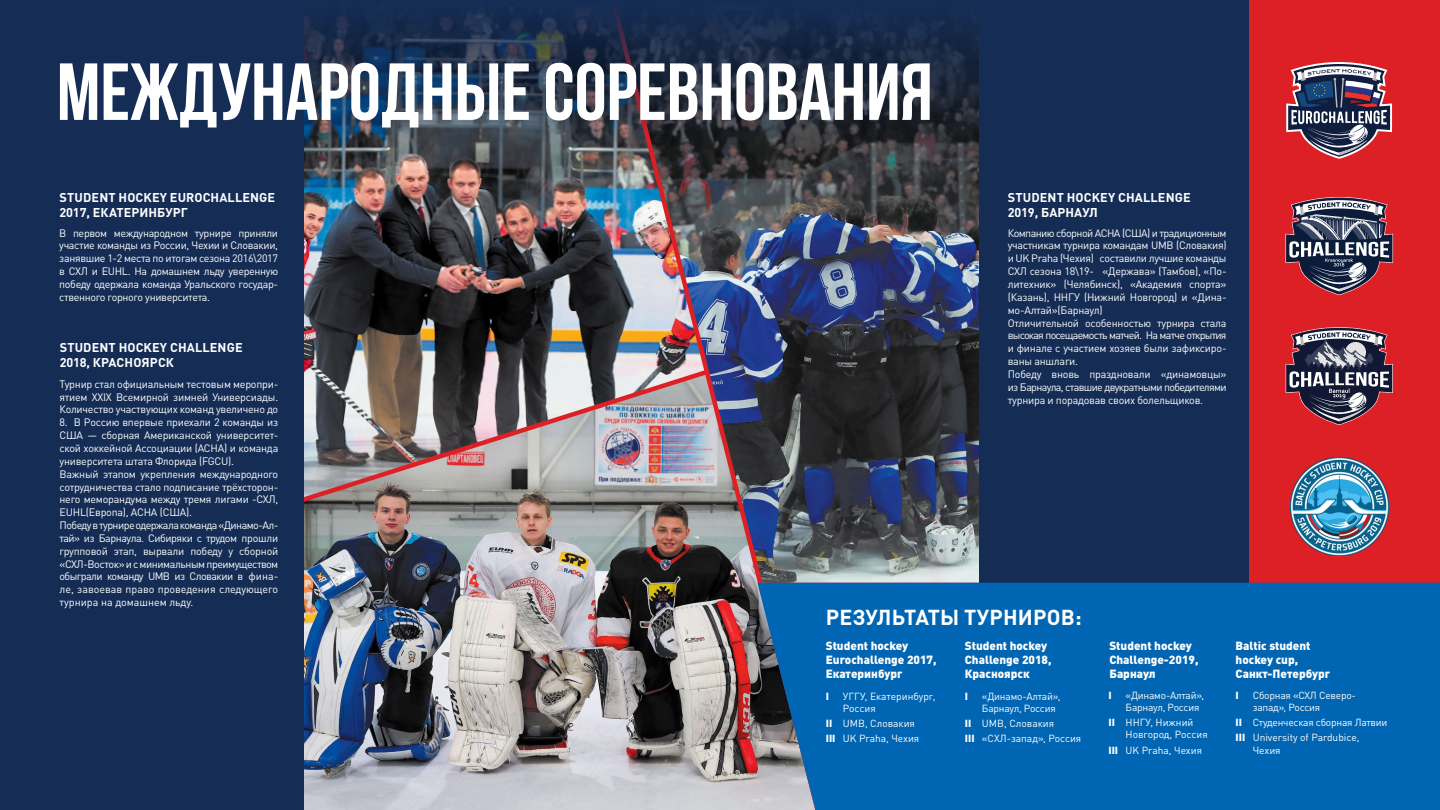
<style>
.page{position:relative;width:1440px;height:810px;background:#fff}
.page>*{position:absolute;margin:0;border:0;box-sizing:border-box;transform-origin:0 0}
.t1{font:700 80.7px "Bebas Neue";color:#fff}
.t2{font:700 21.38px "DIN Pro";letter-spacing:.01em;color:#fff}
.t3{font:700 12.6px/15.1px "DIN Pro";letter-spacing:.01em;color:#fff}
.t4{font:900 11.77px/14.1px "DIN Pro";color:#fff}
.t5{font:10.73px/12.8px "DIN Pro";letter-spacing:-.02em;color:#fff;text-align:justify}
.t6{font:10.2px/12.2px "DIN Pro";letter-spacing:-.01em;color:#fff}
.t7{font:900 10.2px/15.1px "DIN Pro";color:#fff}
</style>
<div class="page">
<img style="left:844px;top:255px;width:135px;height:328px">
<img style="left:304px;top:522px;width:295px;height:288px">
<img style="left:304px;top:255px;width:295px;height:111px">
<img style="left:304px;top:366px;width:295px;height:156px">
<img style="left:599px;top:255px;width:245px;height:555px">
<div style="left:0;top:0;width:304px;height:810px;background:#152d55"></div>
<img style="left:304px;top:0;width:675px;height:255px">
<div style="left:979px;top:0;width:339px;height:767px;background:#152d55"></div>
<div style="left:1250px;top:0;width:190px;height:767px;background:#dc2025"></div>
<div style="left:757px;top:583px;width:683px;height:227px;background:#0066b3"></div>
<svg style="left:1285px;top:197px;width:108px;height:98px"></svg>
<svg style="left:1286px;top:327px;width:107px;height:98px"></svg>
<svg style="left:1286px;top:62px;width:106px;height:97px"></svg>
<img style="left:1290px;top:457px;width:98px;height:98px">
<h1 class="t1" style="left:57px;top:48px;width:878px">Международные соревнования</h1>
<p class="t3" style="left:59px;top:188px;width:217px">STUDENT HOCKEY EUROCHALLENGE<br>2017, ЕКАТЕРИНБУРГ</p>
<p class="t5" style="left:59px;top:225px;width:220px">В первом международном турнире приняли участие команды из России, Чехии и Словакии, занявшие 1-2 места по итогам сезона 2016\2017 в СХЛ и EUHL. На домашнем льду уверенную победу одержала команда Уральского государ&shy;ственного горного университета.</p>
<p class="t3" style="left:60px;top:339px;width:185px">STUDENT HOCKEY CHALLENGE<br>2018, КРАСНОЯРСК</p>
<p class="t5" style="left:60px;top:376px;width:220px">Турнир стал официальным тестовым меропри&shy;ятием XXIX Всемирной зимней Универсиады.<br>Количество участвующих команд увеличено до</p>
<p class="t5" style="left:60px;top:415px;width:220px;text-align:left">8. В Россию впервые приехали 2 команды из США — сборная Американской университет&shy;ской хоккейной Ассоциации (ACHA) и команда университета штата Флорида (FGCU).<br>Важный этапом укрепления международного сотрудничества стало подписание трёхсторон&shy;него меморандума между тремя лигами -СХЛ, EUHL(Европа), ACHA (CША).<br>Победу в турнире одержала команда «Динамо-Ал&shy;тай» из Барнаула. Сибиряки с трудом прошли групповой этап, вырвали победу у сборной «СХЛ-Восток» и с минимальным преимуществом обыграли команду UMB из Словакии в фина&shy;ле, завоевав право проведения следующего турнира на домашнем льду.</p>
<p class="t3" style="left:1008px;top:188px;width:185px">STUDENT HOCKEY CHALLENGE<br>2019, БАРНАУЛ</p>
<p class="t5" style="left:1008px;top:225px;width:220px;text-align:left">Компанию сборной ACHA (CША) и традиционным участникам турнира командам UMB (Словакия) и UK Praha (Чехия) составили лучшие команды СХЛ сезона 18\19- «Держава» (Тамбов), «По&shy;литехник» (Челябинск), «Академия спорта» (Казань), ННГУ (Нижний Новгород) и «Дина&shy;мо-Алтай»(Барнаул)<br>Отличительной особенностью турнира стала высокая посещаемость матчей. На матче открытия и финале с участием хозяев были зафиксиро&shy;ваны аншлаги.<br>Победу вновь праздновали «динамовцы» из Барнаула, ставшие двукратными победителями турнира и порадовав своих болельщиков.</p>
<h2 class="t2" style="left:826px;top:599px;width:257px">РЕЗУЛЬТАТЫ ТУРНИРОВ:</h2>
<p class="t4" style="left:826px;top:637px;width:112px">Student hockey<br>Eurochallenge 2017,<br>Екатеринбург</p>
<p class="t6" style="left:843px;top:689px;width:94px">УГГУ, Екатеринбург,<br>Россия</p>
<p class="t6" style="left:843px;top:715px;width:78px;line-height:15.1px">UMB, Словакия<br>UK Praha, Чехия</p>
<p class="t4" style="left:965px;top:637px;width:88px">Student hockey<br>Challenge 2018,<br>Красноярск</p>
<p class="t6" style="left:982px;top:689px;width:80px">«Динамо-Алтай»,<br>Барнаул, Россия</p>
<p class="t6" style="left:982px;top:715px;width:101px;line-height:15.1px">UMB, Словакия «CХЛ-запад», Россия</p>
<p class="t7" style="left:826px;top:687px;width:5px">I</p>
<p class="t7" style="left:826px;top:714px;width:11px">II<br>III</p>
<p class="t7" style="left:965px;top:687px;width:5px">I</p>
<p class="t7" style="left:965px;top:714px;width:11px">II<br>III</p>
<p class="t4" style="left:1109px;top:637px;width:91px">Student hockey<br>Challenge-2019,<br>Барнаул</p>
<p class="t7" style="left:1108px;top:686px;width:5px">I</p>
<p class="t7" style="left:1108px;top:714px;width:8px">II</p>
<p class="t7" style="left:1108px;top:741px;width:11px">III</p>
<p class="t6" style="left:1126px;top:688px;width:80px">«Динамо-Алтай»,<br>Барнаул, Россия</p>
<p class="t6" style="left:1126px;top:715px;width:84px">ННГУ, Нижний<br>Новгород, Россия</p>
<p class="t6" style="left:1126px;top:743px;width:78px">UK Praha, Чехия</p>
<p class="t4" style="left:1236px;top:637px;width:96px">Baltic student hockey cup,<br>Санкт-Петербург</p>
<p class="t7" style="left:1236px;top:686px;width:5px">I</p>
<p class="t7" style="left:1236px;top:714px;width:11px">II<br>III</p>
<p class="t6" style="left:1253px;top:688px;width:105px">Cборная «СХЛ Северо&shy;запад», Россия</p>
<p class="t6" style="left:1253px;top:714px;width:136px;line-height:15.1px">Студенческая сборная Латвии<br>University of Pardubice,</p>
<p class="t6" style="left:1253px;top:743px;width:29px">Чехия</p>
</div>
